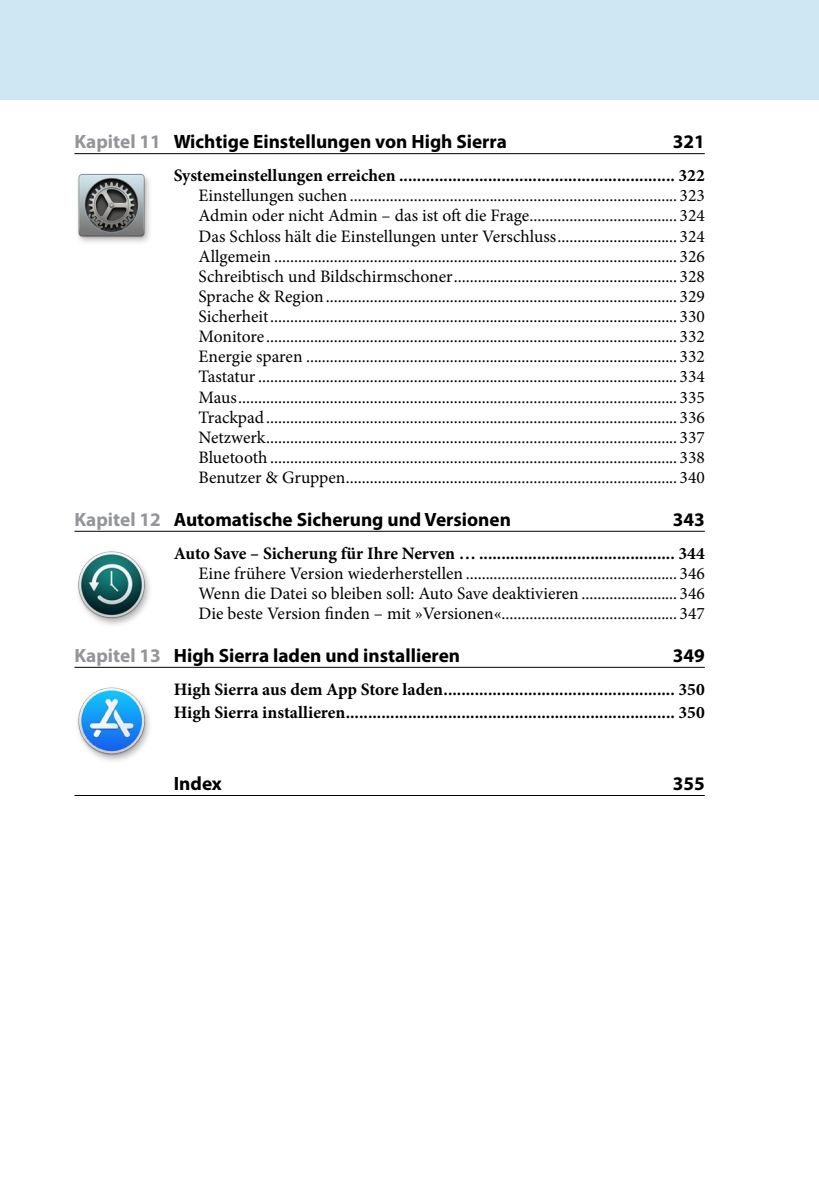
<style>
.page{position:relative;width:819px;height:1191px;background:#fff}
.page>*{position:absolute;margin:0;border:0;box-sizing:border-box;transform-origin:0 0}
.t1{font:700 19.25px "Myriad Pro";color:#000}
.t2{font:17.5px/20.1px "Minion Pro";color:#000;text-align:justify}
.t3{font:700 17.5px/22.8px "Minion Pro";color:#000}
.s1{color:#939598}
</style>
<div class="page">
<hr style="left:74px;top:153px;width:630px;height:1px;background:#000">
<hr style="left:74px;top:531px;width:630px;height:1px;background:#000">
<hr style="left:74px;top:667px;width:630px;height:1px;background:#000">
<hr style="left:74px;top:795px;width:630px;height:1px;background:#000">
<div style="left:0;top:0;width:819px;height:99px;background:#cfe7f2"></div>
<div style="left:75px;top:685px;width:78px;height:79px;background:#000;opacity:.3"></div>
<img style="left:75px;top:685px;width:74px;height:73px">
<div style="left:75px;top:549px;width:78px;height:78px;background:#000;opacity:.3"></div>
<img style="left:75px;top:549px;width:74px;height:73px">
<div style="left:75px;top:172px;width:78px;height:74px;background:#f8f8f8"></div>
<img style="left:78px;top:174px;width:71px;height:68px">
<p class="t1" style="left:74px;top:129px;width:434px"><span class="s1">Kapitel 11</span> Wichtige Einstellungen von High Sierra</p>
<p class="t1" style="left:672px;top:129px;width:34px">321</p>
<p class="t3" style="left:174px;top:164px;width:532px">Systemeinstellungen erreichen .............................................................. 322</p>
<p class="t2" style="left:198px;top:186px;width:507px">Einstellungen suchen .................................................................................. 323<br>Admin oder nicht Admin – das ist oft die Frage..................................... 324<br>Das Schloss hält die Einstellungen unter Verschluss.............................. 324<br>Allgemein ..................................................................................................... 326<br>Schreibtisch und Bildschirmschoner........................................................ 328<br>Sprache &amp; Region........................................................................................ 329<br>Sicherheit...................................................................................................... 330<br>Monitore ....................................................................................................... 332<br>Energie sparen ............................................................................................. 332<br>Tastatur......................................................................................................... 334<br>Maus.............................................................................................................. 335<br>Trackpad....................................................................................................... 336<br>Netzwerk....................................................................................................... 337<br>Bluetooth ...................................................................................................... 338<br>Benutzer &amp; Gruppen................................................................................... 340</p>
<p class="t1" style="left:74px;top:507px;width:438px"><span class="s1">Kapitel 12</span> Automatische Sicherung und Versionen</p>
<p class="t1" style="left:672px;top:507px;width:34px">343</p>
<p class="t3" style="left:174px;top:541px;width:532px">Auto Save – Sicherung für Ihre Nerven … ............................................ 344</p>
<p class="t2" style="left:198px;top:563px;width:507px">Eine frühere Version wiederherstellen ..................................................... 346<br>Wenn die Datei so bleiben soll: Auto Save deaktivieren ........................ 346<br>Die beste Version finden – mit »Versionen«............................................ 347</p>
<p class="t1" style="left:74px;top:643px;width:387px"><span class="s1">Kapitel 13</span> High Sierra laden und installieren</p>
<p class="t1" style="left:672px;top:643px;width:34px">349</p>
<p class="t3" style="left:174px;top:677px;width:532px">High Sierra aus dem App Store laden.................................................... 350<br>High Sierra installieren.......................................................................... 350</p>
<p class="t1" style="left:174px;top:771px;width:50px">Index</p>
<p class="t1" style="left:672px;top:771px;width:34px">355</p>
</div>
